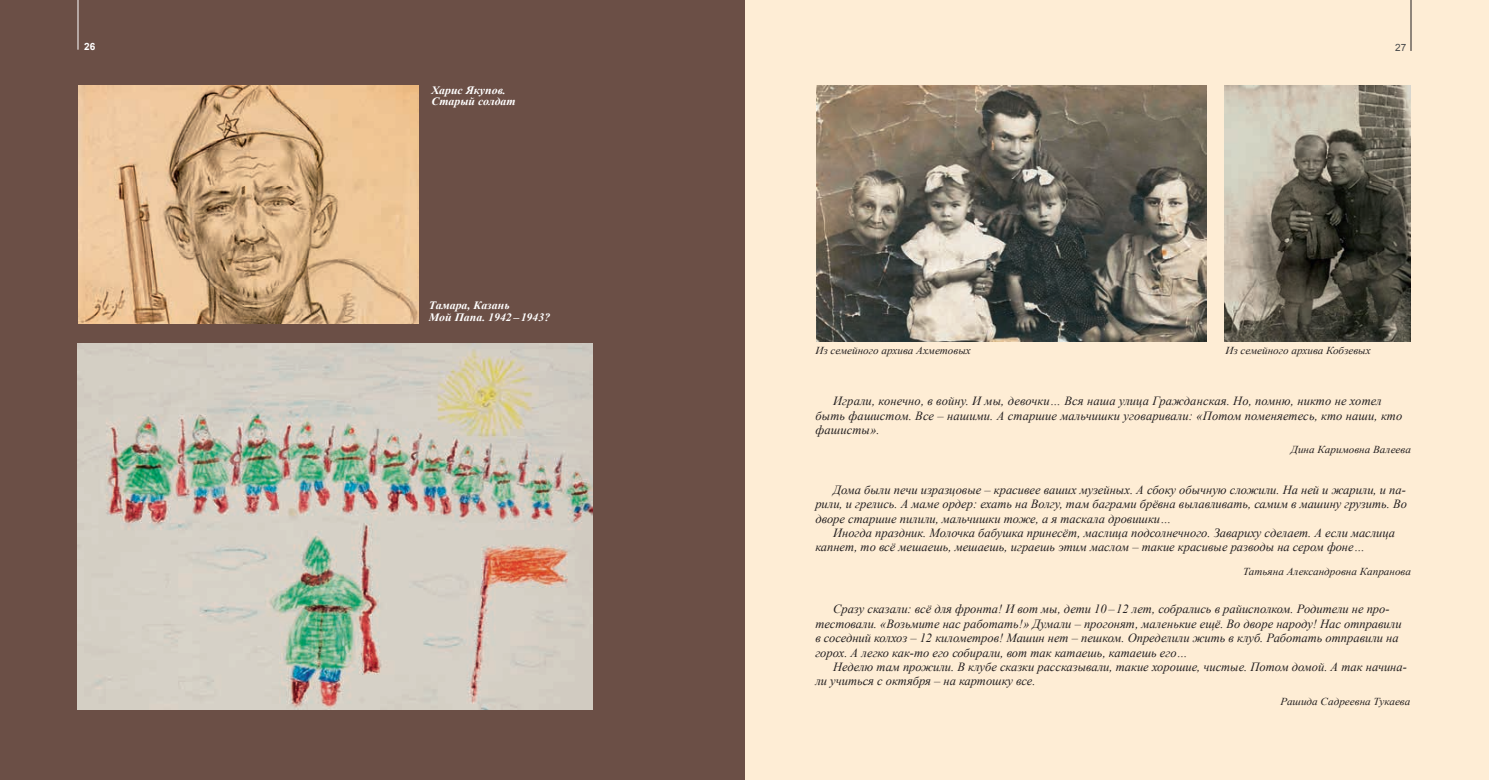
<style>
.page{position:relative;width:1489px;height:780px;background:#fff}
.page>*{position:absolute;margin:0;border:0;box-sizing:border-box;transform-origin:0 0}
.t1{font:italic 12.5px/14.4px "Times New Roman";color:#231f20}
.t2{font:italic 700 11.25px/11.9px "Times New Roman";color:#fff;scale:1.05 1}
.t3{font:italic 10.62px "Times New Roman";color:#231f20;scale:1.05 1}
.t4{font:700 10px "Arial";color:#fff}
.t5{font:10px "Arial";color:#4b4c4d}
</style>
<div class="page">
<div style="left:744px;top:0;width:744px;height:780px;background:#feedd5"></div>
<div style="left:0;top:0;width:744px;height:780px;background:#6b4f46"></div>
<hr style="left:77px;top:0;width:1px;height:50px;background:#fff">
<img style="left:816px;top:85px;width:389px;height:256px">
<img style="left:79px;top:85px;width:340px;height:238px">
<img style="left:78px;top:343px;width:514px;height:366px">
<img style="left:1224px;top:85px;width:186px;height:256px">
<hr style="left:1410px;top:0;width:1px;height:51px;background:#231f20">
<p class="t4" style="left:84px;top:39px;width:13px">26</p>
<p class="t2" style="left:431px;top:84px;width:82px">Харис Якупов.<br>Старый солдат</p>
<p class="t2" style="left:429px;top:299px;width:117px">Тамара, Казань<br>Мой Папа. 1942 – 1943?</p>
<p class="t5" style="left:1395px;top:40px;width:13px">27</p>
<p class="t3" style="left:815px;top:343px;width:150px">Из семейного архива Ахметовых</p>
<p class="t3" style="left:1225px;top:343px;width:140px">Из семейного архива Кобзевых</p>
<p class="t1" style="left:815px;top:393px;width:588px;text-indent:18px">Играли, конечно, в войну. И мы, девочки… Вся наша улица Гражданская. Но, помню, никто не хотел быть фашистом. Все – нашими. А старшие мальчишки уговаривали: «Потом поменяетесь, кто наши, кто фашисты».</p>
<p class="t3" style="left:1290px;top:442px;width:116px">Дина Каримовна Валеева</p>
<p class="t1" style="left:815px;top:482px;width:593px;text-align:justify;text-indent:18px">Дома были печи изразцовые – красивее ваших музейных. А сбоку обычную сложили. На ней и жарили, и па&shy;рили, и грелись. А маме ордер: ехать на Волгу, там баграми брёвна вылавливать, самим в машину грузить. Во дворе старшие пилили, мальчишки тоже, а я таскала дровишки…</p>
<p class="t1" style="left:815px;top:525px;width:581px;text-indent:18px">Иногда праздник. Молочка бабушка принесёт, маслица подсолнечного. Завариху сделает. А если маслица капнет, то всё мешаешь, мешаешь, играешь этим маслом – такие красивые разводы на сером фоне…</p>
<p class="t3" style="left:1242px;top:564px;width:161px">Татьяна Александровна Капранова</p>
<p class="t1" style="left:815px;top:601px;width:587px;text-indent:18px">Сразу сказали: всё для фронта! И вот мы, дети 10–12 лет, собрались в райисполком. Родители не про&shy;тестовали. «Возьмите нас работать!» Думали – прогонят, маленькие ещё. Во дворе народу! Нас отправили в соседний колхоз – 12 километров! Машин нет – пешком. Определили жить в клуб. Работать отправили на горох. А легко как-то его собирали, вот так катаешь, катаешь его…</p>
<p class="t1" style="left:815px;top:659px;width:593px;text-indent:18px">Неделю там прожили. В клубе сказки рассказывали, такие хорошие, чистые. Потом домой. А так начина&shy;ли учиться с октября – на картошку все.</p>
<p class="t3" style="left:1280px;top:693px;width:125px">Рашида Садреевна Тукаева</p>
</div>
